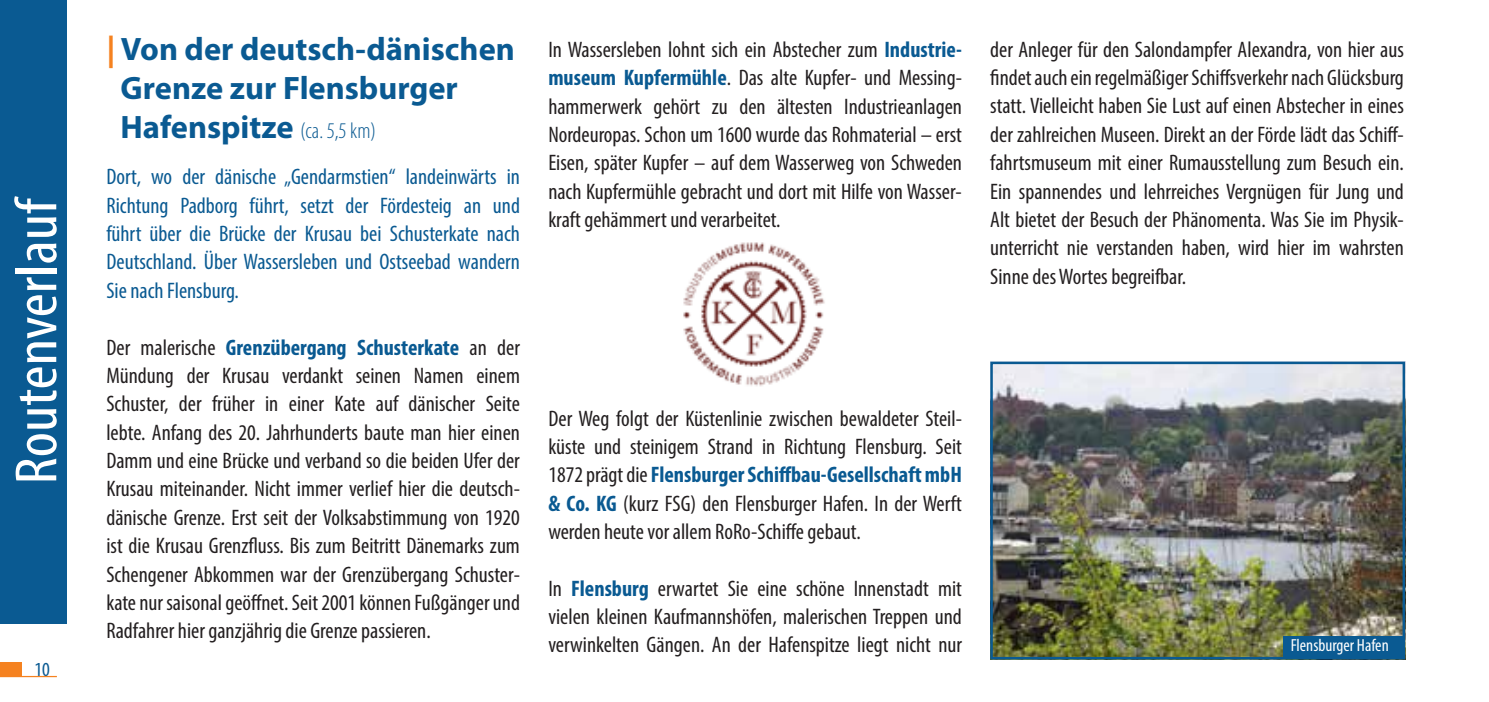
<style>
.page{position:relative;width:1489px;height:702px;background:#fff}
.page>*{position:absolute;margin:0;border:0;box-sizing:border-box;transform-origin:0 0}
.t1{font:condensed 60px "Myriad Pro";color:#fff;scale:1.1 1}
.t2{font:700 32.5px/39px "Myriad Pro";color:#0a5a92}
.t3{font:condensed 22.5px/28.2px "Myriad Pro";color:#231f20;text-align:justify}
.t4{font:condensed 22.5px/28.2px "Myriad Pro";color:#0a5a92;text-align:justify}
.t5{font:condensed 20px "Myriad Pro";color:#0a5a92}
.t6{font:condensed 17.5px "Myriad Pro";color:#fff}
.s1{color:#f58220}
.s2{font-weight:300;font-stretch:condensed;font-size:22.5px}
.s3{font-weight:700;color:#0a5a92}
</style>
<div class="page">
<div style="left:0;top:662px;width:22px;height:15px;background:#f58220"></div>
<hr style="left:0;top:676px;width:57px;height:1px;background:#f58220">
<div style="left:0;top:0;width:67px;height:624px;background:#0a5a92"></div>
<img style="left:993px;top:364px;width:408px;height:292px">
<div style="left:990px;top:361px;width:414px;height:298px;border:2px solid #0a5a92"></div>
<div style="left:1283px;top:636px;width:120px;height:21px;background:#0a5a92"></div>
<img style="left:683px;top:242px;width:142px;height:145px">
<h1 class="t1" style="left:0;top:484px;width:263px;rotate:-90deg">Routenverlauf</h1>
<p class="t5" style="left:34px;top:657px;width:17px">10</p>
<h2 class="t2" style="left:120px;top:28px;width:396px;text-indent:-14px"><span class="s1">|</span> Von der deutsch-dänischen<br>Grenze zur Flensburger<br>Hafenspitze <span class="s2">(ca. 5,5 km)</span></h2>
<p class="t4" style="left:106px;top:162px;width:415px">Dort, wo der dänische „Gendarmstien“ landeinwärts in Richtung Padborg führt, setzt der Fördesteig an und führt über die Brücke der Krusau bei Schusterkate nach Deutschland. Über Wassersleben und Ostseebad wandern Sie nach Flensburg.</p>
<p class="t3" style="left:106px;top:333px;width:415px">Der malerische <span class="s3">Grenzübergang Schusterkate</span> an der Mündung der Krusau verdankt seinen Namen einem Schuster, der früher in einer Kate auf dänischer Seite lebte. Anfang des 20. Jahrhunderts baute man hier einen Damm und eine Brücke und verband so die beiden Ufer der Krusau miteinander. Nicht immer verlief hier die deutsch&shy;dänische Grenze. Erst seit der Volksabstimmung von 1920 ist die Krusau Grenzfluss. Bis zum Beitritt Dänemarks zum Schengener Abkommen war der Grenzübergang Schuster&shy;kate nur saisonal geöffnet. Seit 2001 können Fußgänger und Radfahrer hier ganzjährig die Grenze passieren.</p>
<p class="t3" style="left:548px;top:35px;width:415px">In Wassersleben lohnt sich ein Abstecher zum <span class="s3">Industrie&shy;museum Kupfermühle</span>. Das alte Kupfer- und Messing&shy;hammerwerk gehört zu den ältesten Industrieanlagen Nordeuropas. Schon um 1600 wurde das Rohmaterial – erst Eisen, später Kupfer – auf dem Wasserweg von Schweden nach Kupfermühle gebracht und dort mit Hilfe von Wasser&shy;kraft gehämmert und verarbeitet.</p>
<p class="t3" style="left:990px;top:35px;width:415px">der Anleger für den Salondampfer Alexandra, von hier aus findet auch ein regelmäßiger Schiffsverkehr nach Glücksburg statt. Vielleicht haben Sie Lust auf einen Abstecher in eines der zahlreichen Museen. Direkt an der Förde lädt das Schiff&shy;fahrtsmuseum mit einer Rumausstellung zum Besuch ein.<br>Ein spannendes und lehrreiches Vergnügen für Jung und Alt bietet der Besuch der Phänomenta. Was Sie im Physik&shy;unterricht nie verstanden haben, wird hier im wahrsten Sinne des Wortes begreifbar.</p>
<p class="t3" style="left:548px;top:403px;width:415px">Der Weg folgt der Küstenlinie zwischen bewaldeter Steil&shy;küste und steinigem Strand in Richtung Flensburg. Seit 1872 prägt die <span class="s3">Flensburger Schiffbau-Gesellschaft mbH &amp; Co. KG</span> (kurz FSG) den Flensburger Hafen. In der Werft werden heute vor allem RoRo-Schiffe gebaut.</p>
<p class="t3" style="left:548px;top:574px;width:415px">In <span class="s3">Flensburg</span> erwartet Sie eine schöne Innenstadt mit vielen kleinen Kaufmannshöfen, malerischen Treppen und verwinkelten Gängen. An der Hafenspitze liegt nicht nur</p>
<p class="t6" style="left:1290px;top:634px;width:100px">Flensburger Hafen</p>
</div>
